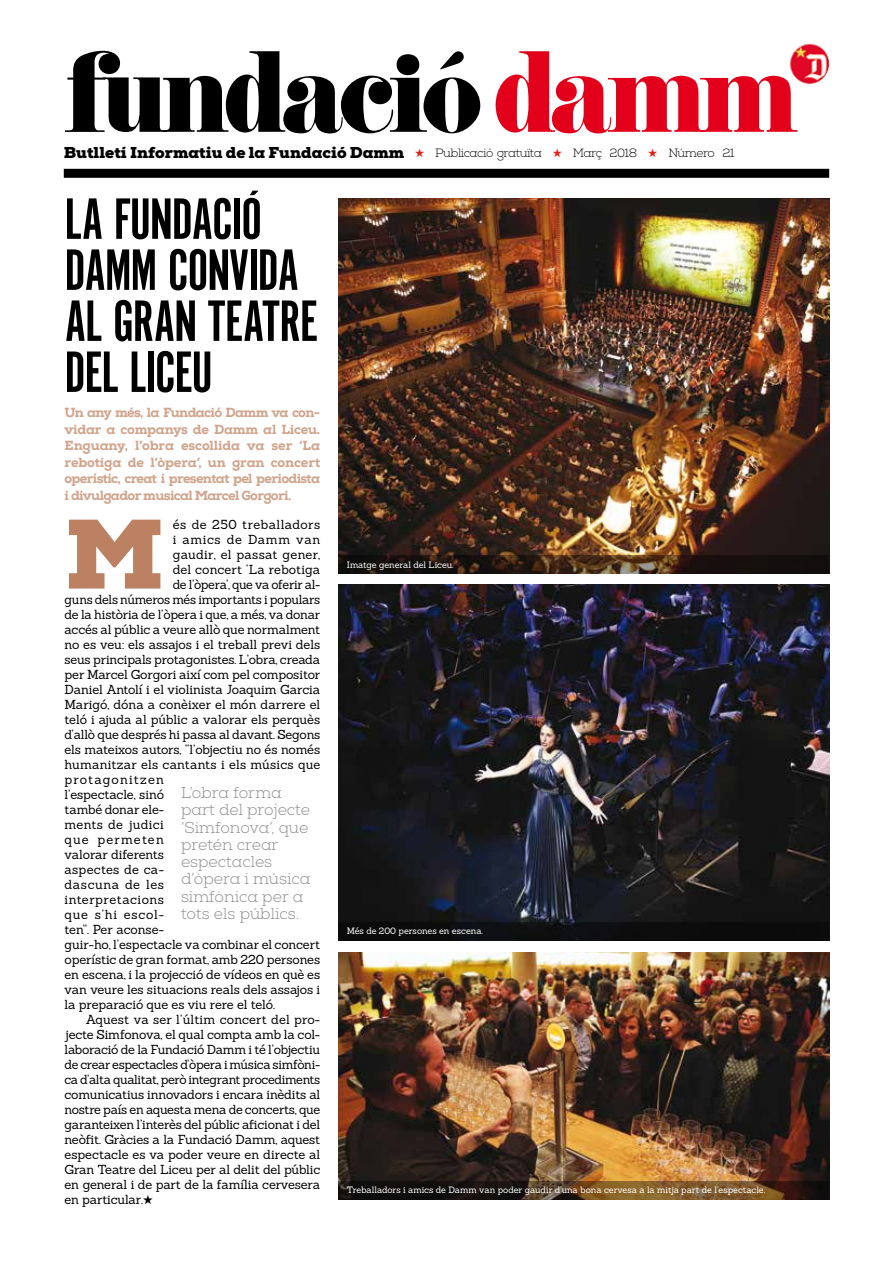
<style>
.page{position:relative;width:893px;height:1263px;background:#fff}
.page>*{position:absolute;margin:0;border:0;box-sizing:border-box;transform-origin:0 0}
.t1{font:120.75px "Didoni URWD";letter-spacing:-.065em;color:#000}
.t2{font:900 98.4px "Nexa Slab";color:#bc8063}
.t3{font:60.6px/51px "Alternate Got No 1 D";letter-spacing:-.02em;color:#000}
.t4{font:300 15.75px/17.2px "Nexa Slab";color:#8b888a}
.t5{font:900 15.75px "Nexa Slab";color:#000}
.t6{font:800 13.2px/16.5px "Nexa Slab";letter-spacing:-.05em;color:#d1a48c;text-align:justify}
.t7{font:12.75px "Sanchez";letter-spacing:-.01em;color:#000}
.t8{font:12.75px "Sanchez";letter-spacing:.01em;color:#000}
.t9{font:12.75px "Sanchez";letter-spacing:.02em;color:#000}
.t10{font:12.75px "Sanchez";letter-spacing:-.03em;color:#000}
.t11{font:12.75px "Sanchez";letter-spacing:.045em;color:#000}
.t12{font:12.75px "Sanchez";letter-spacing:.03em;color:#000}
.t13{font:12.75px "Sanchez";letter-spacing:.04em;color:#000}
.t14{font:12.75px "Sanchez";letter-spacing:.09em;color:#000}
.t15{font:12.75px "Sanchez";letter-spacing:.055em;color:#000}
.t16{font:12.75px "Sanchez";letter-spacing:.095em;color:#000}
.t17{font:9px "Sanchez";letter-spacing:-.005em;color:#fff}
.s1{color:#e2001a}
.s2{color:#e32119}
.s3{font-weight:300;font-size:12px}
</style>
<div class="page">
<img style="left:790px;top:43px;width:39px;height:41px">
<div style="left:64px;top:169px;width:765px;height:9px;background:#000"></div>
<img style="left:338px;top:952px;width:491px;height:229px">
<img style="left:338px;top:585px;width:491px;height:337px">
<div style="left:338px;top:922px;width:491px;height:18px;background:#0c0c0c"></div>
<svg style="left:338px;top:1181px;width:491px;height:18px;background:#48341c"></svg>
<img style="left:338px;top:199px;width:491px;height:357px">
<svg style="left:338px;top:556px;width:491px;height:18px;background:#2c1e15"></svg>
<h1 class="t1" style="left:64px;top:19px;width:736px">fundació <span class="s1">damm</span></h1>
<p class="t5" style="left:64px;top:142px;width:672px">Butlletí Informatiu de la Fundació Damm <span class="s2">★</span> <span class="s3">Publicació gratuïta</span> <span class="s2">★</span> <span class="s3">Març 2018</span> <span class="s2">★</span> <span class="s3">Número 21</span></p>
<h3 class="t3" style="left:65px;top:195px;width:255px">LA FUNDACIÓ<br>DAMM CONVIDA<br>AL GRAN TEATRE<br>DEL LICEU</h3>
<p class="t6" style="left:65px;top:404px;width:257px">Un any més, la Fundació Damm va con&shy;vidar a companys de Damm al Liceu.<br>Enguany, l’obra escollida va ser ‘La rebotiga de l’òpera’, un gran concert operístic, creat i presentat pel periodista i divulgador musical Marcel Gorgori.</p>
<h2 class="t2" style="left:65px;top:492px;width:102px">M</h2>
<p class="t12" style="left:173px;top:516px;width:149px">és de 250 treballadors</p>
<p class="t11" style="left:173px;top:531px;width:149px">i amics de Damm van</p>
<p class="t9" style="left:173px;top:546px;width:149px">gaudir, el passat gener,</p>
<p class="t7" style="left:173px;top:561px;width:149px">del concert ‘La rebotiga</p>
<p class="t7" style="left:173px;top:576px;width:149px">de l’òpera’, que va oferir al-</p>
<p class="t7" style="left:65px;top:591px;width:257px">guns dels números més importants i populars</p>
<p class="t7" style="left:65px;top:606px;width:257px">de la història de l’òpera i que, a més, va donar</p>
<p class="t7" style="left:65px;top:621px;width:257px">accés al públic a veure allò que normalment</p>
<p class="t7" style="left:65px;top:636px;width:257px">no es veu: els assajos i el treball previ dels</p>
<p class="t7" style="left:65px;top:651px;width:257px">seus principals protagonistes. L’obra, creada</p>
<p class="t7" style="left:65px;top:666px;width:257px">per Marcel Gorgori així com pel compositor</p>
<p class="t7" style="left:65px;top:681px;width:257px">Daniel Antolí i el violinista Joaquim Garcia</p>
<p class="t7" style="left:65px;top:696px;width:257px">Marigó, dóna a conèixer el món darrere el</p>
<p class="t7" style="left:65px;top:711px;width:257px">teló i ajuda al públic a valorar els perquès</p>
<p class="t7" style="left:65px;top:726px;width:257px">d’allò que després hi passa al davant. Segons</p>
<p class="t7" style="left:65px;top:741px;width:257px">els mateixos autors, “l’objectiu no és només</p>
<p class="t8" style="left:65px;top:756px;width:257px">humanitzar els cantants i els músics que</p>
<p class="t14" style="left:65px;top:771px;width:101px">protagonitzen</p>
<p class="t7" style="left:65px;top:786px;width:101px">l’espectacle, sinó</p>
<p class="t7" style="left:65px;top:801px;width:101px">també donar ele-</p>
<p class="t9" style="left:65px;top:816px;width:101px">ments de judici</p>
<p class="t16" style="left:65px;top:831px;width:101px">que permeten</p>
<p class="t7" style="left:65px;top:846px;width:101px">valorar diferents</p>
<p class="t9" style="left:65px;top:861px;width:101px">aspectes de ca-</p>
<p class="t11" style="left:65px;top:876px;width:101px">dascuna de les</p>
<p class="t13" style="left:65px;top:891px;width:101px">interpretacions</p>
<p class="t15" style="left:65px;top:906px;width:101px">que s’hi escol-</p>
<p class="t7" style="left:65px;top:921px;width:101px">ten”. Per aconse-</p>
<p class="t7" style="left:65px;top:936px;width:257px">guir-ho, l’espectacle va combinar el concert</p>
<p class="t7" style="left:65px;top:951px;width:257px">operístic de gran format, amb 220 persones</p>
<p class="t7" style="left:65px;top:966px;width:257px">en escena, i la projecció de vídeos en què es</p>
<p class="t7" style="left:65px;top:981px;width:257px">van veure les situacions reals dels assajos i</p>
<p class="t7" style="left:65px;top:996px;width:212px">la preparació que es viu rere el teló.</p>
<p class="t8" style="left:86px;top:1011px;width:236px">Aquest va ser l’últim concert del pro-</p>
<p class="t7" style="left:65px;top:1026px;width:254px">jecte Simfonova, el qual compta amb la col·</p>
<p class="t7" style="left:65px;top:1041px;width:257px">laboració de la Fundació Damm i té l’objectiu</p>
<p class="t7" style="left:65px;top:1056px;width:257px">de crear espectacles d’òpera i música simfòni-</p>
<p class="t10" style="left:65px;top:1071px;width:257px">ca d’alta qualitat, però integrant procediments</p>
<p class="t7" style="left:65px;top:1086px;width:257px">comunicatius innovadors i encara inèdits al</p>
<p class="t7" style="left:65px;top:1101px;width:257px">nostre país en aquesta mena de concerts, que</p>
<p class="t7" style="left:65px;top:1116px;width:257px">garanteixen l’interès del públic aficionat i del</p>
<p class="t7" style="left:65px;top:1131px;width:257px">neòfit. Gràcies a la Fundació Damm, aquest</p>
<p class="t7" style="left:65px;top:1146px;width:257px">espectacle es va poder veure en directe al</p>
<p class="t7" style="left:65px;top:1161px;width:257px">Gran Teatre del Liceu per al delit del públic</p>
<p class="t7" style="left:65px;top:1176px;width:257px">en general i de part de la família cervesera</p>
<p class="t7" style="left:65px;top:1191px;width:90px">en particular.★</p>
<p class="t4" style="left:181px;top:784px;width:131px">L’obra forma part del projecte ‘Simfonova’, que pretén crear espectacles d’òpera i música simfònica per a tots els públics.</p>
<p class="t17" style="left:347px;top:559px;width:108px">Imatge general del Liceu.</p>
<p class="t17" style="left:347px;top:925px;width:138px">Més de 200 persones en escena.</p>
<p class="t17" style="left:347px;top:1184px;width:420px">Treballadors i amics de Damm van poder gaudir d’una bona cervesa a la mitja part de l’espectacle.</p>
</div>
